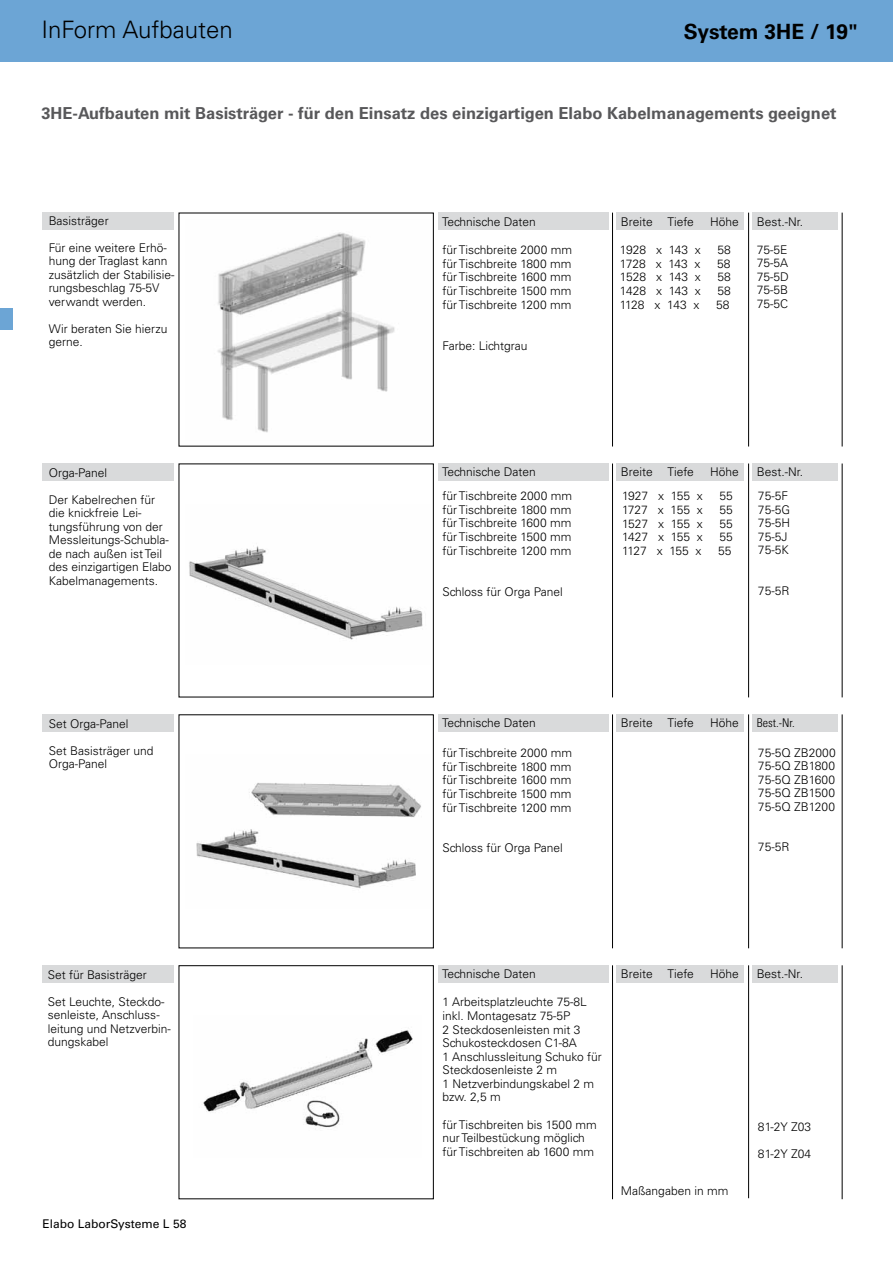
<style>
.page{position:relative;width:893px;height:1263px;background:#fff}
.page>*{position:absolute;margin:0;border:0;box-sizing:border-box;transform-origin:0 0}
.t1{font:300 24px "Univers LT Std";color:#000}
.t2{font:700 21px "Univers LT Std";color:#000}
.t3{font:700 16.5px "Univers LT Std";color:#58585a}
.t4{font:300 12px/13.5px "Univers LT Std";color:#000}
.t5{font:12px "Univers LT Std";color:#000}
.t6{font:300 condensed 12px "Univers LT Std";color:#000}
</style>
<div class="page">
<div style="left:43px;top:965px;width:131px;height:17px;background:#d9dadb"></div>
<div style="left:753px;top:965px;width:85px;height:17px;background:#d9dadb"></div>
<hr style="left:612px;top:965px;width:1px;height:234px;background:#000">
<hr style="left:748px;top:965px;width:1px;height:233px;background:#000">
<hr style="left:842px;top:965px;width:1px;height:234px;background:#000">
<div style="left:438px;top:965px;width:170px;height:17px;background:#d9dadb"></div>
<div style="left:617px;top:965px;width:127px;height:17px;background:#d9dadb"></div>
<div style="left:43px;top:714px;width:131px;height:17px;background:#d9dadb"></div>
<hr style="left:612px;top:714px;width:1px;height:234px;background:#000">
<hr style="left:748px;top:714px;width:1px;height:234px;background:#000">
<hr style="left:842px;top:714px;width:1px;height:234px;background:#000">
<div style="left:438px;top:714px;width:170px;height:17px;background:#d9dadb"></div>
<div style="left:617px;top:714px;width:127px;height:17px;background:#d9dadb"></div>
<div style="left:753px;top:714px;width:85px;height:17px;background:#d9dadb"></div>
<div style="left:753px;top:463px;width:85px;height:17px;background:#d9dadb"></div>
<div style="left:617px;top:463px;width:127px;height:17px;background:#d9dadb"></div>
<div style="left:438px;top:463px;width:170px;height:17px;background:#d9dadb"></div>
<div style="left:43px;top:463px;width:131px;height:17px;background:#d9dadb"></div>
<hr style="left:612px;top:463px;width:1px;height:234px;background:#000">
<hr style="left:748px;top:463px;width:1px;height:234px;background:#000">
<hr style="left:842px;top:463px;width:1px;height:234px;background:#000">
<div style="left:43px;top:213px;width:131px;height:17px;background:#d9dadb"></div>
<div style="left:753px;top:213px;width:85px;height:17px;background:#d9dadb"></div>
<div style="left:438px;top:213px;width:170px;height:17px;background:#d9dadb"></div>
<div style="left:617px;top:213px;width:127px;height:17px;background:#d9dadb"></div>
<hr style="left:612px;top:213px;width:1px;height:233px;background:#000">
<hr style="left:748px;top:213px;width:1px;height:233px;background:#000">
<hr style="left:842px;top:213px;width:1px;height:233px;background:#000">
<div style="left:179px;top:965px;width:255px;height:234px;border:1px solid #000"></div>
<div style="left:0;top:0;width:893px;height:62px;background:#6ca5d5"></div>
<div style="left:0;top:308px;width:13px;height:22px;background:#6ca5d5"></div>
<img style="left:217px;top:232px;width:178px;height:201px">
<img style="left:203px;top:1030px;width:210px;height:98px">
<img style="left:189px;top:546px;width:234px;height:94px">
<img style="left:196px;top:783px;width:225px;height:106px">
<h1 class="t1" style="left:41px;top:15px;width:193px">InForm Aufbauten</h1>
<h2 class="t2" style="left:684px;top:19px;width:176px">System 3HE / 19"</h2>
<h3 class="t3" style="left:41px;top:103px;width:797px">3HE-Aufbauten mit Basisträger - für den Einsatz des einzigartigen Elabo Kabelmanagements geeignet</h3>
<p class="t4" style="left:49px;top:214px;width:61px">Basisträger</p>
<p class="t4" style="left:49px;top:241px;width:127px">Für eine weitere Erhö&shy;hung der Traglast kann zusätzlich der Stabilisie&shy;rungsbeschlag 75-5V verwandt werden.</p>
<p class="t4" style="left:49px;top:322px;width:120px">Wir beraten Sie hierzu gerne.</p>
<p class="t4" style="left:49px;top:466px;width:60px">Orga-Panel</p>
<p class="t4" style="left:49px;top:493px;width:124px">Der Kabelrechen für die knickfreie Lei&shy;tungsführung von der<br>Messleitungs-Schubla&shy;de nach außen ist Teil des einzigartigen Elabo<br>Kabelmanagements.</p>
<p class="t4" style="left:442px;top:215px;width:95px">Technische Daten</p>
<p class="t4" style="left:621px;top:215px;width:74px">Breite Tiefe</p>
<p class="t4" style="left:710px;top:215px;width:30px">Höhe</p>
<p class="t4" style="left:757px;top:215px;width:48px">Best.-Nr.</p>
<p class="t4" style="left:442px;top:243px;width:131px;text-align:justify">für Tischbreite 2000 mm für Tischbreite 1800 mm für Tischbreite 1600 mm für Tischbreite 1500 mm für Tischbreite 1200 mm</p>
<p class="t4" style="left:442px;top:339px;width:87px">Farbe: Lichtgrau</p>
<p class="t4" style="left:620px;top:243px;width:82px">1928 x 143 x</p>
<p class="t4" style="left:717px;top:243px;width:15px">58</p>
<p class="t4" style="left:620px;top:257px;width:82px">1728 x 143 x</p>
<p class="t4" style="left:717px;top:257px;width:15px">58</p>
<p class="t4" style="left:620px;top:270px;width:82px">1528 x 143 x</p>
<p class="t4" style="left:717px;top:270px;width:15px">58</p>
<p class="t4" style="left:620px;top:284px;width:82px">1428 x 143 x</p>
<p class="t4" style="left:717px;top:284px;width:15px">58</p>
<p class="t4" style="left:620px;top:298px;width:81px">1128 x 143 x</p>
<p class="t4" style="left:716px;top:298px;width:15px">58</p>
<p class="t4" style="left:757px;top:243px;width:34px;text-align:justify">75-5E 75-5A 75-5D 75-5B 75-5C</p>
<p class="t4" style="left:442px;top:465px;width:95px">Technische Daten</p>
<p class="t4" style="left:621px;top:465px;width:74px">Breite Tiefe</p>
<p class="t4" style="left:710px;top:465px;width:30px">Höhe</p>
<p class="t4" style="left:757px;top:465px;width:48px">Best.-Nr.</p>
<p class="t4" style="left:442px;top:489px;width:131px;text-align:justify">für Tischbreite 2000 mm für Tischbreite 1800 mm für Tischbreite 1600 mm für Tischbreite 1500 mm für Tischbreite 1200 mm</p>
<p class="t4" style="left:442px;top:585px;width:122px">Schloss für Orga Panel</p>
<p class="t4" style="left:622px;top:489px;width:82px">1927 x 155 x</p>
<p class="t4" style="left:720px;top:489px;width:15px">55</p>
<p class="t4" style="left:622px;top:503px;width:82px">1727 x 155 x</p>
<p class="t4" style="left:719px;top:503px;width:15px">55</p>
<p class="t4" style="left:622px;top:517px;width:82px">1527 x 155 x</p>
<p class="t4" style="left:720px;top:517px;width:15px">55</p>
<p class="t4" style="left:622px;top:530px;width:82px">1427 x 155 x</p>
<p class="t4" style="left:720px;top:530px;width:15px">55</p>
<p class="t4" style="left:622px;top:544px;width:81px">1127 x 155 x</p>
<p class="t4" style="left:718px;top:544px;width:15px">55</p>
<p class="t4" style="left:758px;top:489px;width:34px">75-5F<br>75-5G<br>75-5H<br>75-5J<br>75-5K</p>
<p class="t4" style="left:758px;top:584px;width:33px">75-5R</p>
<p class="t4" style="left:442px;top:716px;width:95px">Technische Daten</p>
<p class="t4" style="left:621px;top:716px;width:74px">Breite Tiefe</p>
<p class="t4" style="left:710px;top:716px;width:30px">Höhe</p>
<p class="t6" style="left:757px;top:716px;width:39px">Best.-Nr.</p>
<p class="t4" style="left:49px;top:717px;width:81px">Set Orga-Panel</p>
<p class="t4" style="left:49px;top:744px;width:106px">Set Basisträger und<br>Orga-Panel</p>
<p class="t4" style="left:442px;top:746px;width:131px;text-align:justify">für Tischbreite 2000 mm für Tischbreite 1800 mm für Tischbreite 1600 mm für Tischbreite 1500 mm für Tischbreite 1200 mm</p>
<p class="t4" style="left:442px;top:841px;width:122px">Schloss für Orga Panel</p>
<p class="t4" style="left:758px;top:746px;width:79px;text-align:justify">75-5Q ZB2000<br>75-5Q ZB1800<br>75-5Q ZB1600<br>75-5Q ZB1500<br>75-5Q ZB1200</p>
<p class="t4" style="left:758px;top:840px;width:33px">75-5R</p>
<p class="t4" style="left:48px;top:967px;width:101px">Set für Basisträger</p>
<p class="t4" style="left:48px;top:994px;width:124px">Set Leuchte, Steckdo&shy;senleiste, Anschluss&shy;leitung und Netzverbin&shy;dungskabel</p>
<p class="t5" style="left:43px;top:1217px;width:145px">Elabo LaborSysteme L 58</p>
<p class="t4" style="left:442px;top:967px;width:95px">Technische Daten</p>
<p class="t4" style="left:621px;top:967px;width:74px">Breite Tiefe</p>
<p class="t4" style="left:710px;top:967px;width:30px">Höhe</p>
<p class="t4" style="left:757px;top:967px;width:48px">Best.-Nr.</p>
<p class="t4" style="left:442px;top:995px;width:161px">1 Arbeitsplatzleuchte 75-8L inkl. Montagesatz 75-5P<br>2 Steckdosenleisten mit 3<br>Schukosteckdosen C1-8A<br>1 Anschlussleitung Schuko für<br>Steckdosenleiste 2 m<br>1 Netzverbindungskabel 2 m bzw. 2,5 m</p>
<p class="t4" style="left:442px;top:1118px;width:156px">für Tischbreiten bis 1500 mm nur Teilbestückung möglich für Tischbreiten ab 1600 mm</p>
<p class="t4" style="left:621px;top:1184px;width:109px">Maßangaben in mm</p>
<p class="t4" style="left:758px;top:1119px;width:55px">81-2Y Z03</p>
<p class="t4" style="left:758px;top:1146px;width:55px">81-2Y Z04</p>
</div>
